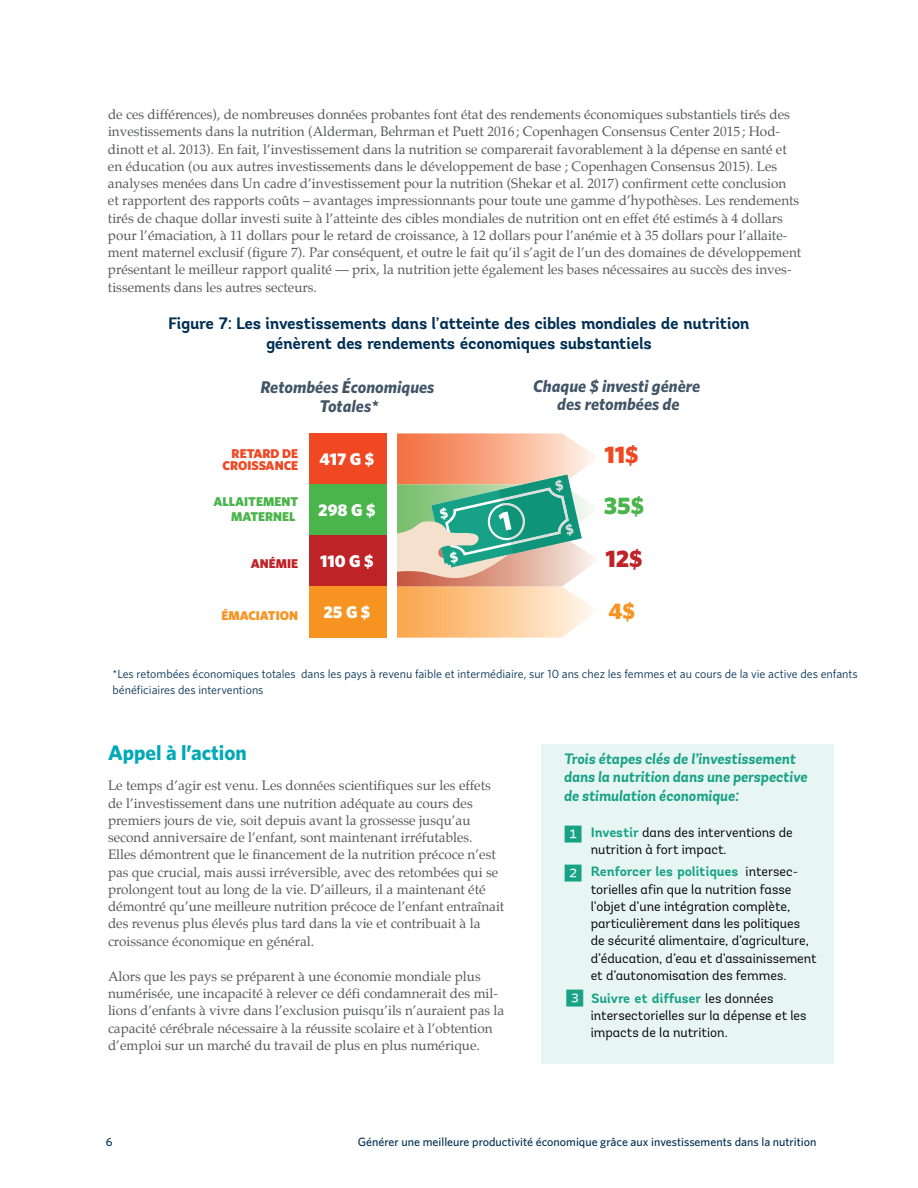
<style>
.page{position:relative;width:918px;height:1188px;background:#fff}
.page>*{position:absolute;margin:0;border:0;box-sizing:border-box;transform-origin:0 0}
.t1{font:900 24.15px "Whitney";color:#ef4823}
.t2{font:900 24.15px "Whitney";color:#4ab54b}
.t3{font:900 24.15px "Whitney";color:#bd2327}
.t4{font:900 22.65px "Whitney";color:#f79321}
.t5{font:700 21px "Whitney";color:#00a9b5}
.t6{font:20.1px/38.7px "Whitney Index Black Sq Md";color:#17a185}
.t7{font:italic 700 16.95px/18.5px "Whitney";color:#425567;text-align:center}
.t8{font:900 16.95px "Whitney";color:#fff}
.t9{font:700 16.5px/19.5px "Andes";letter-spacing:-.025em;color:#002f54;text-align:center}
.t10{font:italic 700 15px/18px "Andes";color:#17a185}
.t11{font:13.5px/17.2px "Palatino";color:#58595b}
.t12{font:13.5px/17.2px "Andes";color:#000}
.t13{font:900 12.75px/15px "Whitney";color:#4bb44b;text-align:right}
.t14{font:900 12.75px/12.1px "Whitney";color:#ef4823;text-align:right}
.t15{font:900 12.75px "Whitney";color:#f79321}
.t16{font:900 12.75px "Whitney";color:#bd2327}
.t17{font:12px/16.5px "Whitney";color:#002f54}
.t18{font:500 12px "Whitney";color:#002f54}
.s1{font-weight:700;color:#17a185}
</style>
<div class="page">
<hr style="left:917px;top:258px;width:1px;height:930px;background:#e5e9f0">
<div style="left:309px;top:433px;width:81px;height:51px;background:#ef4823"></div>
<div style="left:309px;top:484px;width:81px;height:52px;background:#4ab54b"></div>
<div style="left:309px;top:536px;width:81px;height:51px;background:#bd2327"></div>
<div style="left:309px;top:587px;width:81px;height:51px;background:#f79321"></div>
<div style="left:541px;top:744px;width:293px;height:320px;background:#e8f6f3"></div>
<svg style="left:385px;top:433px;width:211px;height:205px;background:#c9bfa0"></svg>
<p class="t11" style="left:108px;top:106px;width:695px">de ces différences), de nombreuses données probantes font état des rendements économiques substantiels tirés des investissements dans la nutrition (Alderman, Behrman et Puett 2016; Copenhagen Consensus Center 2015; Hod&shy;dinott et al. 2013). En fait, l’investissement dans la nutrition se comparerait favorablement à la dépense en santé et en éducation (ou aux autres investissements dans le développement de base ; Copenhagen Consensus 2015). Les analyses menées dans Un cadre d’investissement pour la nutrition (Shekar et al. 2017) confirment cette conclusion<br>et rapportent des rapports coûts – avantages impressionnants pour toute une gamme d’hypothèses. Les rendements tirés de chaque dollar investi suite à l’atteinte des cibles mondiales de nutrition ont en effet été estimés à 4 dollars pour l’émaciation, à 11 dollars pour le retard de croissance, à 12 dollars pour l’anémie et à 35 dollars pour l’allaite&shy;ment maternel exclusif (figure 7). Par conséquent, et outre le fait qu’il s’agit de l’un des domaines de développement présentant le meilleur rapport qualité — prix, la nutrition jette également les bases nécessaires au succès des inves&shy;tissements dans les autres secteurs.</p>
<p class="t9" style="left:168px;top:314px;width:583px">Figure 7: Les investissements dans l’atteinte des cibles mondiales de nutrition génèrent des rendements économiques substantiels</p>
<p class="t7" style="left:260px;top:378px;width:176px">Retombées Économiques<br>Totales*</p>
<p class="t7" style="left:533px;top:376px;width:169px">Chaque $ investi génère des retombées de</p>
<p class="t14" style="left:223px;top:447px;width:77px">RETARD DE<br>CROISSANCE</p>
<p class="t13" style="left:213px;top:494px;width:86px">ALLAITEMENT<br>MATERNEL</p>
<p class="t16" style="left:251px;top:555px;width:49px">ANÉMIE</p>
<p class="t15" style="left:221px;top:607px;width:78px">ÉMACIATION</p>
<h1 class="t1" style="left:605px;top:438px;width:36px">11$</h1>
<h1 class="t2" style="left:604px;top:490px;width:42px">35$</h1>
<h1 class="t3" style="left:605px;top:543px;width:39px">12$</h1>
<p class="t8" style="left:320px;top:448px;width:56px">417 G $</p>
<p class="t8" style="left:318px;top:499px;width:59px">298 G $</p>
<p class="t8" style="left:320px;top:550px;width:55px">110 G $</p>
<p class="t8" style="left:323px;top:601px;width:49px">25 G $</p>
<h2 class="t4" style="left:608px;top:596px;width:28px">4$</h2>
<p class="t17" style="left:112px;top:665px;width:747px">*Les retombées économiques totales dans les pays à revenu faible et intermédiaire, sur 10 ans chez les femmes et au cours de la vie active des enfants bénéficiaires des interventions</p>
<h3 class="t5" style="left:108px;top:738px;width:140px">Appel à l’action</h3>
<p class="t11" style="left:108px;top:777px;width:398px">Le temps d’agir est venu. Les données scientifiques sur les effets de l’investissement dans une nutrition adéquate au cours des premiers jours de vie, soit depuis avant la grossesse jusqu’au second anniversaire de l’enfant, sont maintenant irréfutables.<br>Elles démontrent que le financement de la nutrition précoce n’est pas que crucial, mais aussi irréversible, avec des retombées qui se prolongent tout au long de la vie. D’ailleurs, il a maintenant été démontré qu’une meilleure nutrition précoce de l’enfant entraînait des revenus plus élevés plus tard dans la vie et contribuait à la croissance économique en général.</p>
<p class="t11" style="left:108px;top:968px;width:398px">Alors que les pays se préparent à une économie mondiale plus numérisée, une incapacité à relever ce défi condamnerait des mil&shy;lions d’enfants à vivre dans l’exclusion puisqu’ils n’auraient pas la capacité cérébrale nécessaire à la réussite scolaire et à l’obtention d’emploi sur un marché du travail de plus en plus numérique.</p>
<p class="t10" style="left:564px;top:750px;width:245px">Trois étapes clés de l’investissement dans la nutrition dans une perspective</p>
<p class="t10" style="left:564px;top:788px;width:177px">de stimulation économique:</p>
<p class="t12" style="left:591px;top:823px;width:204px"><span class="s1">Investir</span> dans des interventions de nutrition à fort impact.</p>
<p class="t12" style="left:591px;top:863px;width:228px"><span class="s1">Renforcer les politiques</span> intersec&shy;torielles afin que la nutrition fasse l’objet d’une intégration complète, particulièrement dans les politiques de sécurité alimentaire, d’agriculture, d’éducation, d’eau et d’assainissement et d’autonomisation des femmes.</p>
<p class="t12" style="left:591px;top:989px;width:217px"><span class="s1">Suivre et diffuser</span> les données intersectorielles sur la dépense et les impacts de la nutrition.</p>
<h3 class="t6" style="left:563px;top:814px;width:22px">1<br>2</h3>
<h3 class="t6" style="left:565px;top:979px;width:22px">3</h3>
<p class="t18" style="left:106px;top:1134px;width:8px">6</p>
<p class="t18" style="left:358px;top:1134px;width:460px">Générer une meilleure productivité économique grâce aux investissements dans la nutrition</p>
</div>
